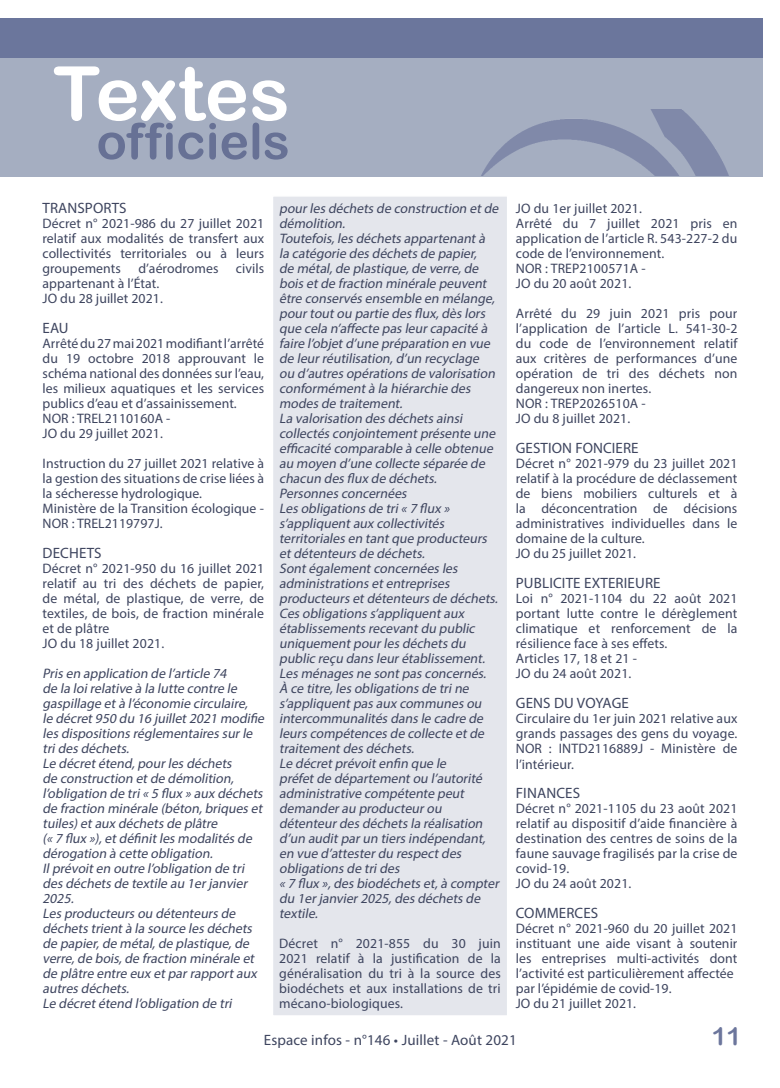
<style>
.page{position:relative;width:780px;height:1088px;background:#fff}
.page>*{position:absolute;margin:0;border:0;box-sizing:border-box;transform-origin:0 0}
.t1{font:75px "Arial Rounded MT Bold";color:#fff}
.t2{font:50px "Arial Rounded MT Bold";color:#677195}
.t3{font:25px "Arial Rounded MT Bold";color:#6c769c}
.Questions_Réponses_t{font:15px "Myriad Pro";letter-spacing:.01em;color:#3e455f}
.Questions_Réponses_t-2{font:italic 13.75px/15px "Myriad Pro";color:#3e455f}
.Questions_Réponses_t-3{font:13.75px/15px "Myriad Pro";letter-spacing:.005em;color:#3e455f;text-align:justify}
</style>
<div class="page">
<div style="left:272px;top:195px;width:236px;height:821px;background:#e4e6ec;border:1px solid #fff"></div>
<div style="left:0;top:57px;width:762px;height:120px;background:#a5aec1"></div>
<div style="left:0;top:18px;width:762px;height:39px;background:#6b769c"></div>
<img style="left:481px;top:110px;width:248px;height:66px">
<p class="t1" style="left:53px;top:49px;width:238px">Textes</p>
<h2 class="t2" style="left:97px;top:112px;width:195px">officiels</h2>
<p class="Questions_Réponses_t" style="left:43px;top:198px;width:86px">TRANSPORTS</p>
<p class="Questions_Réponses_t-3" style="left:43px;top:215px;width:223px">Décret n° 2021-986 du 27 juillet 2021 relatif aux modalités de transfert aux collectivités territoriales ou à leurs groupements</p>
<p class="Questions_Réponses_t-3" style="left:138px;top:260px;width:82px">d’aérodromes</p>
<p class="Questions_Réponses_t-3" style="left:236px;top:260px;width:30px">civils</p>
<p class="Questions_Réponses_t-3" style="left:43px;top:275px;width:118px">appartenant à l’État.</p>
<p class="Questions_Réponses_t-3" style="left:43px;top:290px;width:122px">JO du 28 juillet 2021.</p>
<p class="Questions_Réponses_t" style="left:43px;top:318px;width:27px">EAU</p>
<p class="Questions_Réponses_t-3" style="left:43px;top:335px;width:223px">Arrêté du 27 mai 2021 modifiant l’arrêté du 19 octobre 2018 approuvant le schéma national des données sur l’eau, les milieux aquatiques et les services publics d’eau et d’assainissement.</p>
<p class="Questions_Réponses_t-3" style="left:43px;top:410px;width:129px">NOR : TREL2110160A -</p>
<p class="Questions_Réponses_t-3" style="left:43px;top:425px;width:122px">JO du 29 juillet 2021.</p>
<p class="Questions_Réponses_t-3" style="left:43px;top:455px;width:223px">Instruction du 27 juillet 2021 relative à la gestion des situations de crise liées à la sécheresse hydrologique.</p>
<p class="Questions_Réponses_t-3" style="left:43px;top:500px;width:223px">Ministère de la Transition écologique -<br>NOR : TREL2119797J.</p>
<p class="Questions_Réponses_t" style="left:43px;top:543px;width:61px">DECHETS</p>
<p class="Questions_Réponses_t-3" style="left:43px;top:560px;width:223px">Décret n° 2021-950 du 16 juillet 2021 relatif au tri des déchets de papier, de métal, de plastique, de verre, de textiles, de bois, de fraction minérale et de plâtre</p>
<p class="Questions_Réponses_t-3" style="left:43px;top:635px;width:123px">JO du 18 juillet 2021.</p>
<p class="Questions_Réponses_t-2" style="left:43px;top:665px;width:210px">Pris en application de l’article 74<br>de la loirelative à la lutte contre le gaspillage età l’économie circulaire,</p>
<p class="Questions_Réponses_t-2" style="left:43px;top:710px;width:226px">le décret950 du 16 juillet2021 modifie les dispositions réglementaires surle trides déchets.</p>
<p class="Questions_Réponses_t-2" style="left:43px;top:755px;width:224px">Le décretétend,pourles déchets<br>de construction etde démolition, l’obligation de tri« 5 flux » aux déchets de fraction minérale (béton,briques et tuiles)etaux déchets de plâtre</p>
<p class="Questions_Réponses_t-2" style="left:43px;top:830px;width:214px">(« 7 flux »),etdéfinitles modalités de dérogation à cette obligation.</p>
<p class="Questions_Réponses_t-2" style="left:43px;top:860px;width:209px">Ilprévoiten outre l’obligation de tri des déchets de textile au 1erjanvier<br>2025.</p>
<p class="Questions_Réponses_t-2" style="left:43px;top:905px;width:219px">Les producteurs ou détenteurs de déchets trientà la source les déchets de papier,de métal,de plastique,de verre,de bois,de fraction minérale et de plâtre entre eux etparrapportaux autres déchets.</p>
<p class="Questions_Réponses_t-2" style="left:43px;top:995px;width:194px">Le décretétend l’obligation de tri</p>
<p class="Questions_Réponses_t-2" style="left:279px;top:200px;width:224px">pourles déchets de construction etde démolition.</p>
<p class="Questions_Réponses_t-2" style="left:279px;top:230px;width:220px">Toutefois,les déchets appartenantà la catégorie des déchets de papier, de métal,de plastique,de verre,de bois etde fraction minérale peuvent être conservés ensemble en mélange, pourtoutou partie des flux,dès lors que cela n’affecte pas leurcapacité à faire l’objetd’une préparation en vue de leurréutilisation,d’un recyclage ou d’autres opérations de valorisation conformémentà la hiérarchie des modes de traitement.</p>
<p class="Questions_Réponses_t-2" style="left:279px;top:410px;width:221px">La valorisation des déchets ainsi collectés conjointementprésente une efficacité comparable à celle obtenue au moyen d’une collecte séparée de chacun des flux de déchets.</p>
<p class="Questions_Réponses_t-2" style="left:279px;top:485px;width:132px">Personnes concernées</p>
<p class="Questions_Réponses_t-2" style="left:279px;top:500px;width:212px">Les obligations de tri« 7 flux » s’appliquentaux collectivités territoriales en tantque producteurs etdétenteurs de déchets.</p>
<p class="Questions_Réponses_t-2" style="left:279px;top:560px;width:223px">Sontégalementconcernées les administrations etentreprises producteurs etdétenteurs de déchets.</p>
<p class="Questions_Réponses_t-2" style="left:279px;top:605px;width:210px">Ces obligations s’appliquentaux établissements recevantdu public uniquementpourles déchets du public reçu dans leurétablissement.</p>
<p class="Questions_Réponses_t-2" style="left:279px;top:665px;width:211px">Les ménages ne sontpas concernés.<br>À ce titre,les obligations de trine s’appliquentpas aux communes ou intercommunalités dans le cadre de leurs compétences de collecte etde traitementdes déchets.</p>
<p class="Questions_Réponses_t-2" style="left:279px;top:755px;width:211px">Le décretprévoitenfin que le préfetde départementou l’autorité administrative compétente peut demanderau producteurou détenteurdes déchets la réalisation d’un auditparun tiers indépendant, en vue d’attesterdu respectdes obligations de trides</p>
<p class="Questions_Réponses_t-2" style="left:279px;top:875px;width:224px">« 7 flux »,des biodéchets et,à compter du 1erjanvier2025,des déchets de textile.</p>
<p class="Questions_Réponses_t-3" style="left:279px;top:935px;width:223px">Décret n° 2021-855 du 30 juin 2021 relatif à la justification de la généralisation du tri à la source des biodéchets et aux installations de tri mécano-biologiques.</p>
<p class="Questions_Réponses_t-3" style="left:516px;top:200px;width:128px">JO du 1er juillet 2021.</p>
<p class="Questions_Réponses_t-3" style="left:516px;top:215px;width:223px">Arrêté du 7 juillet 2021 pris en application de l’article R. 543-227-2 du code de l’environnement.</p>
<p class="Questions_Réponses_t-3" style="left:516px;top:260px;width:131px">NOR : TREP2100571A -</p>
<p class="Questions_Réponses_t-3" style="left:516px;top:275px;width:117px">JO du 20 août 2021.</p>
<p class="Questions_Réponses_t-3" style="left:516px;top:305px;width:223px">Arrêté du 29 juin 2021 pris pour l’application de l’article L. 541-30-2 du code de l’environnement relatif aux critères de performances d’une opération de tri des déchets non dangereux non inertes.</p>
<p class="Questions_Réponses_t-3" style="left:516px;top:395px;width:131px">NOR : TREP2026510A -</p>
<p class="Questions_Réponses_t-3" style="left:516px;top:410px;width:116px">JO du 8 juillet 2021.</p>
<p class="Questions_Réponses_t" style="left:516px;top:438px;width:124px">GESTION FONCIERE</p>
<p class="Questions_Réponses_t-3" style="left:516px;top:455px;width:223px">Décret n° 2021-979 du 23 juillet 2021 relatif à la procédure de déclassement de biens mobiliers culturels et à la déconcentration de décisions administratives individuelles dans le domaine de la culture.</p>
<p class="Questions_Réponses_t-3" style="left:516px;top:545px;width:122px">JO du 25 juillet 2021.</p>
<p class="Questions_Réponses_t" style="left:516px;top:573px;width:146px">PUBLICITE EXTERIEURE</p>
<p class="Questions_Réponses_t-3" style="left:516px;top:590px;width:223px">Loi n° 2021-1104 du 22 août 2021 portant lutte contre le dérèglement climatique et renforcement de la résilience face à ses effets.</p>
<p class="Questions_Réponses_t-3" style="left:516px;top:650px;width:123px">Articles 17, 18 et 21 -</p>
<p class="Questions_Réponses_t-3" style="left:516px;top:665px;width:117px">JO du 24 août 2021.</p>
<p class="Questions_Réponses_t" style="left:516px;top:693px;width:115px">GENS DU VOYAGE</p>
<p class="Questions_Réponses_t-3" style="left:516px;top:710px;width:223px">Circulaire du 1er juin 2021 relative aux grands passages des gens du voyage.<br>NOR : INTD2116889J - Ministère de</p>
<p class="Questions_Réponses_t-3" style="left:516px;top:757px;width:60px">l’intérieur.</p>
<p class="Questions_Réponses_t" style="left:516px;top:783px;width:66px">FINANCES</p>
<p class="Questions_Réponses_t-3" style="left:516px;top:800px;width:223px">Décret n° 2021-1105 du 23 août 2021 relatif au dispositif d’aide financière à destination des centres de soins de la faune sauvage fragilisés par la crise de covid-19.</p>
<p class="Questions_Réponses_t-3" style="left:516px;top:875px;width:117px">JO du 24 août 2021.</p>
<p class="Questions_Réponses_t" style="left:516px;top:903px;width:84px">COMMERCES</p>
<p class="Questions_Réponses_t-3" style="left:516px;top:920px;width:223px">Décret n° 2021-960 du 20 juillet 2021 instituant une aide visant à soutenir les entreprises multi-activités dont l’activité est particulièrement affectée</p>
<p class="Questions_Réponses_t-3" style="left:516px;top:980px;width:157px">par l’épidémie de covid-19.</p>
<p class="Questions_Réponses_t-3" style="left:516px;top:995px;width:122px">JO du 21 juillet 2021.</p>
<p class="Questions_Réponses_t" style="left:264px;top:1030px;width:254px">Espace infos - n°146 • Juillet - Août 2021</p>
<p class="t3" style="left:711px;top:1022px;width:31px">11</p>
</div>
